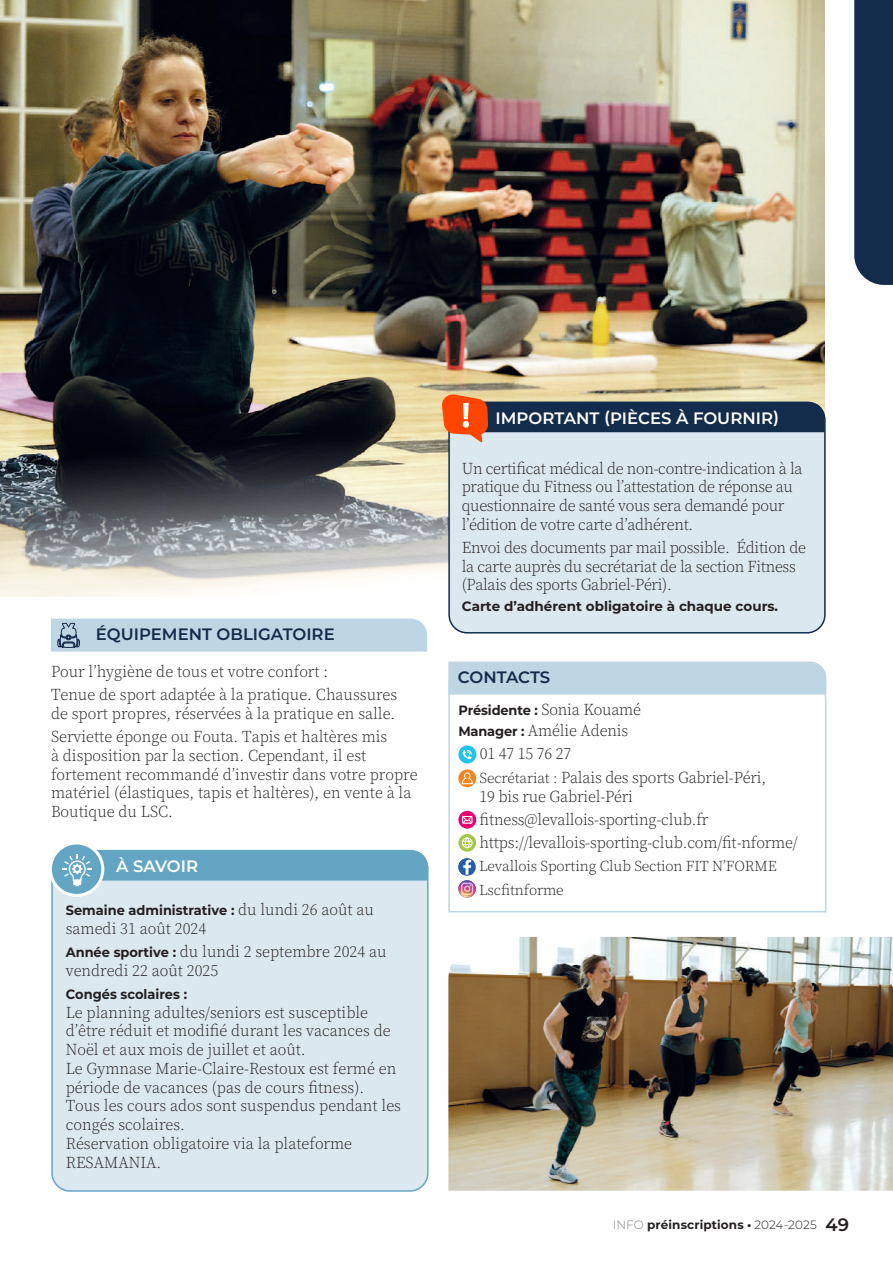
<style>
.page{position:relative;width:893px;height:1263px;background:#fff}
.page>*{position:absolute;margin:0;border:0;box-sizing:border-box;transform-origin:0 0}
.t1{font:300 16.5px/18.8px "Source Serif 4";color:#231f20;scale:.96 1}
.t2{font:300 16.5px/18.8px "Source Serif 4";letter-spacing:-.02em;color:#231f20;scale:.96 1}
.t3{font:600 16.5px "Montserrat";color:#fff}
.t4{font:600 16.5px "Montserrat";color:#132c4b}
.t5{font:300 15px/23px "Source Serif 4";letter-spacing:-.01em;color:#231f20}
.t6{font:700 13.5px "Montserrat";color:#231f20;scale:.96 1}
.t7{font:700 13.5px "Montserrat";color:#231f20}
.t8{font:700 12px "Montserrat";letter-spacing:.01em;color:#231f20}
.s1{font-family:"Source Serif 4";font-weight:300;font-size:16.5px}
.s2{font-family:"Montserrat";font-weight:700;font-size:13.5px}
.s3{font-size:15px}
.s4{font-weight:300;color:#808285}
.s5{font-weight:300}
.s6{font-weight:600;font-size:18px}
</style>
<div class="page">
<img style="left:448px;top:937px;width:445px;height:254px">
<img style="left:1px;top:0;width:824px;height:596px">
<div style="left:854px;top:0;width:39px;height:285px;background:#132c4b"></div>
<div style="left:52px;top:850px;width:376px;height:341px;background:#dce8f0;border-radius:18px"></div>
<div style="left:51px;top:850px;width:378px;height:342px;border:2px solid #64a5c4;border-radius:18px"></div>
<svg style="left:50px;top:843px;width:53px;height:52px"></svg>
<div style="left:49px;top:841px;width:55px;height:56px;border:3px solid #fff;border-radius:50%"></div>
<svg style="left:51px;top:850px;width:377px;height:36px;background:#79b1cc"></svg>
<div style="left:51px;top:619px;width:376px;height:33px;background:#bed5e4"></div>
<div style="left:449px;top:402px;width:376px;height:231px;background:#dce8f0;border-radius:18px"></div>
<div style="left:448px;top:401px;width:378px;height:232px;border:2px solid #132c4b;border-radius:18px"></div>
<svg style="left:441px;top:393px;width:384px;height:50px"></svg>
<svg style="left:448px;top:680px;width:379px;height:233px"></svg>
<div style="left:448px;top:661px;width:378px;height:33px;background:#bed5e4"></div>
<p class="t4" style="left:96px;top:623px;width:240px">ÉQUIPEMENT OBLIGATOIRE</p>
<p class="t1" style="left:51px;top:660px;width:362px;line-height:23px">Pour l’hygiène de tous et votre confort :<br>Tenue de sport adaptée à la pratique. Chaussures</p>
<p class="t1" style="left:51px;top:702px;width:360px;line-height:23px">de sport propres, réservées à la pratique en salle.<br>Serviette éponge ou Fouta. Tapis et haltères mis</p>
<p class="t1" style="left:51px;top:746px;width:383px">à disposition par la section. Cependant, il est fortement recommandé d’investir dans votre propre matériel (élastiques, tapis et haltères), en vente à la Boutique du LSC.</p>
<p class="t3" style="left:116px;top:854px;width:83px">À SAVOIR</p>
<p class="t6" style="left:66px;top:901px;width:323px">Semaine administrative : <span class="s1">du lundi 26 août au</span></p>
<p class="t1" style="left:66px;top:917px;width:336px;line-height:23px">samedi 31 août 2024<br><span class="s2">Année sportive :</span> du lundi 2 septembre 2024 au</p>
<p class="t1" style="left:66px;top:961px;width:160px">vendredi 22 août 2025</p>
<p class="t6" style="left:66px;top:984px;width:128px">Congés scolaires :</p>
<p class="t1" style="left:66px;top:1003px;width:351px">Le planning adultes/seniors est susceptible d’être réduit et modifié durant les vacances de Noël et aux mois de juillet et août.<br>Le Gymnase Marie-Claire-Restoux est fermé en période de vacances (pas de cours fitness).<br>Tous les cours ados sont suspendus pendant les congés scolaires.<br>Réservation obligatoire via la plateforme RESAMANIA.</p>
<p class="t3" style="left:496px;top:406px;width:285px">IMPORTANT (PIÈCES À FOURNIR)</p>
<p class="t2" style="left:462px;top:459px;width:357px">Un certificat médical de non-contre-indication à la pratique du Fitness ou l’attestation de réponse au questionnaire de santé vous sera demandé pour l’édition de votre carte d’adhérent.</p>
<p class="t2" style="left:462px;top:538px;width:360px">Envoi des documents par mail possible. Édition de la carte auprès du secrétariat de la section Fitness (Palais des sports Gabriel-Péri).</p>
<p class="t7" style="left:462px;top:596px;width:318px">Carte d’adhérent obligatoire à chaque cours.</p>
<p class="t4" style="left:458px;top:666px;width:94px">CONTACTS</p>
<p class="t6" style="left:458px;top:701px;width:192px">Présidente : <span class="s1">Sonia Kouamé</span></p>
<p class="t1" style="left:479px;top:719px;width:300px;line-height:23.4px;text-indent:-21px"><span class="s2">Manager :</span> Amélie Adenis<br>01 47 15 76 27<br><span class="s3">Secrétariat :</span> Palais des sports Gabriel-Péri,</p>
<p class="t1" style="left:479px;top:786px;width:333px;line-height:23px">19 bis rue Gabriel-Péri fitness@levallois-sporting-club.fr https://levallois-sporting-club.com/fit-nforme/</p>
<p class="t5" style="left:479px;top:855px;width:299px">Levallois Sporting Club Section FIT N’FORME<br>Lscfitnforme</p>
<p class="t8" style="left:613px;top:1216px;width:238px"><span class="s4">INFO</span> préinscriptions • <span class="s5">2024-2025</span> <span class="s6">49</span></p>
</div>
